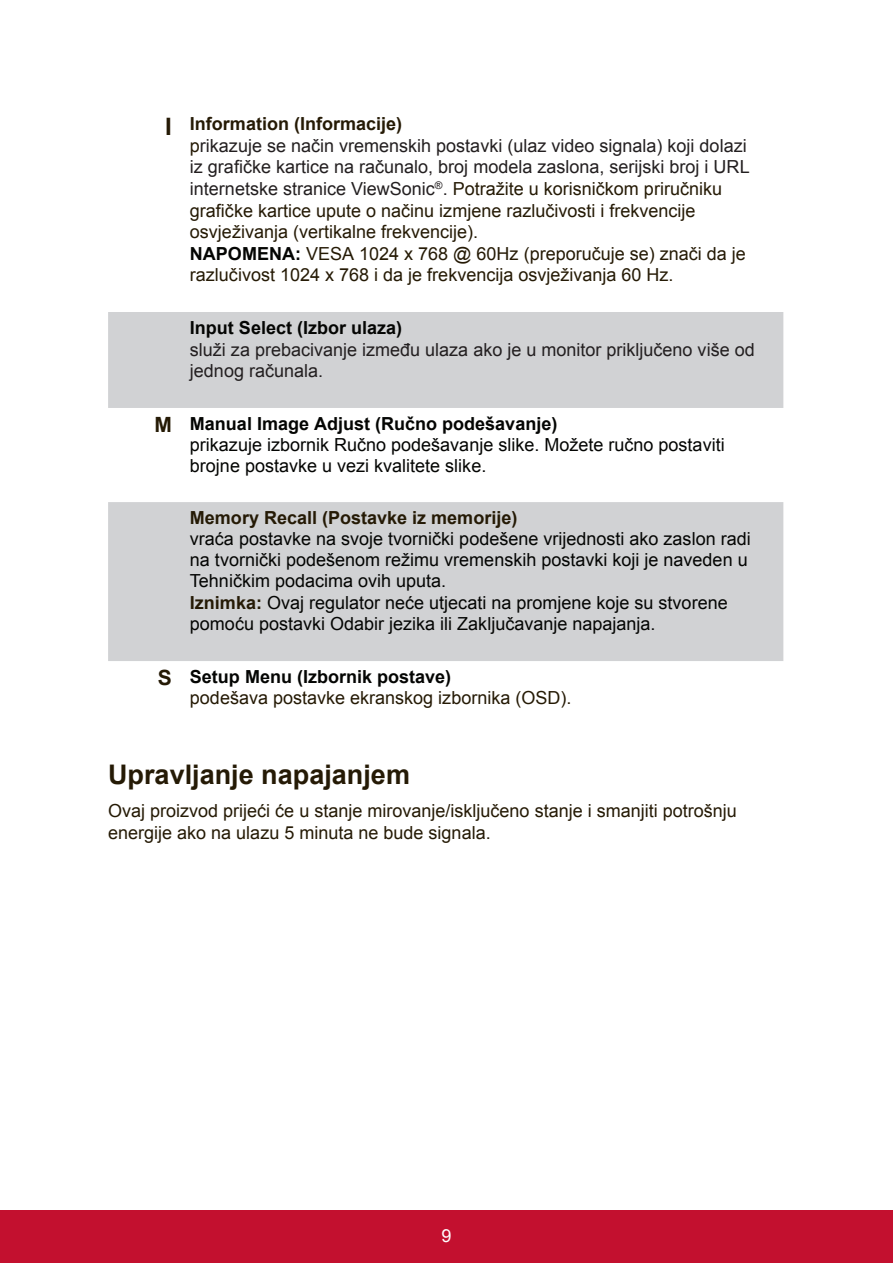
<style>
.page{position:relative;width:893px;height:1263px;background:#fff}
.page>*{position:absolute;margin:0;border:0;box-sizing:border-box;transform-origin:0 0}
.t1{font:700 27px "Arial";color:#251a05}
.t2{font:18px/21.6px "Arial";color:#251a05}
.t3{font:18px/21.3px "Arial";color:#040503}
.t4{font:18px/21.6px "Arial";color:#231f20}
.t5{font:700 18px "Arial";color:#251a05}
.t6{font:700 18px "Arial";color:#040503}
.t7{font:18px "Arial";color:#fff}
.s1{font-weight:700;font-size:24px}
.s2{font-weight:700}
.s3{color:#231f20}
.s4{font-weight:700;color:#040503}
.s5{font-weight:700;font-size:21px;color:#251a05}
.s6{font-weight:700;color:#251a05}
.s7{font-weight:700;font-size:21px}
</style>
<div class="page">
<div style="left:0;top:1210px;width:892px;height:53px;background:#c3102f"></div>
<svg style="left:108px;top:312px;width:675px;height:349px;fill:#d1d2d4"></svg>
<p class="t2" style="left:190px;top:113px;width:561px;text-indent:-25px"><span class="s1">I</span> <span class="s2">Information (Informacije)<br></span>p<span class="s3">rikazuje se način vremenskih postavki (ulaz video signala) koji dolazi iz grafičke kartice na računalo, broj modela zaslona, serijski broj i URL internetske stranice ViewSonic</span><sup>®</sup><span class="s3">.</span> Potražite u korisničkom priručniku grafičke kartice upute o načinu izmjene razlučivosti i frekvencije osvježivanja (vertikalne frekvencije).<br><span class="s4">NAPOMENA:</span> VESA 1024 x 768 @ 60Hz (preporučuje se) znači da je razlučivost 1024 x 768 i da je frekvencija osvježivanja 60 Hz.</p>
<p class="t6" style="left:190px;top:316px;width:214px">Input Select (Izbor ulaza)</p>
<p class="t4" style="left:190px;top:339px;width:566px">služi za prebacivanje između ulaza ako je u monitor priključeno više od jednog računala.</p>
<p class="t3" style="left:190px;top:413px;width:536px;text-indent:-35px"><span class="s5">M</span> <span class="s2">Manual Image Adjust (Ručno podešavanje)<br></span>prikazuje izbornik Ručno podešavanje slike. Možete ručno postaviti brojne postavke u vezi kvalitete slike.</p>
<p class="t5" style="left:190px;top:506px;width:329px">Memory Recall (Postavke iz memorije)</p>
<p class="t3" style="left:190px;top:528px;width:562px">vraća postavke na svoje tvornički podešene vrijednosti ako zaslon radi na tvornički podešenom režimu vremenskih postavki koji je naveden u Tehničkim podacima ovih uputa.<br><span class="s6">Iznimka:</span> Ovaj regulator neće utjecati na promjene koje su stvorene pomoću postavki Odabir jezika ili Zaključavanje napajanja.</p>
<p class="t2" style="left:190px;top:666px;width:383px;line-height:21px;text-indent:-32px"><span class="s7">S</span> <span class="s4">Setup Menu (Izbornik postave)<br></span>podešava postavke ekranskog izbornika (OSD).</p>
<h1 class="t1" style="left:108px;top:756px;width:303px">Upravljanje napajanjem</h1>
<p class="t2" style="left:108px;top:800px;width:630px">Ovaj proizvod prijeći će u stanje mirovanje/isključeno stanje i smanjiti potrošnju energije ako na ulazu 5 minuta ne bude signala.</p>
<p class="t7" style="left:441px;top:1223px;width:12px">9</p>
</div>
